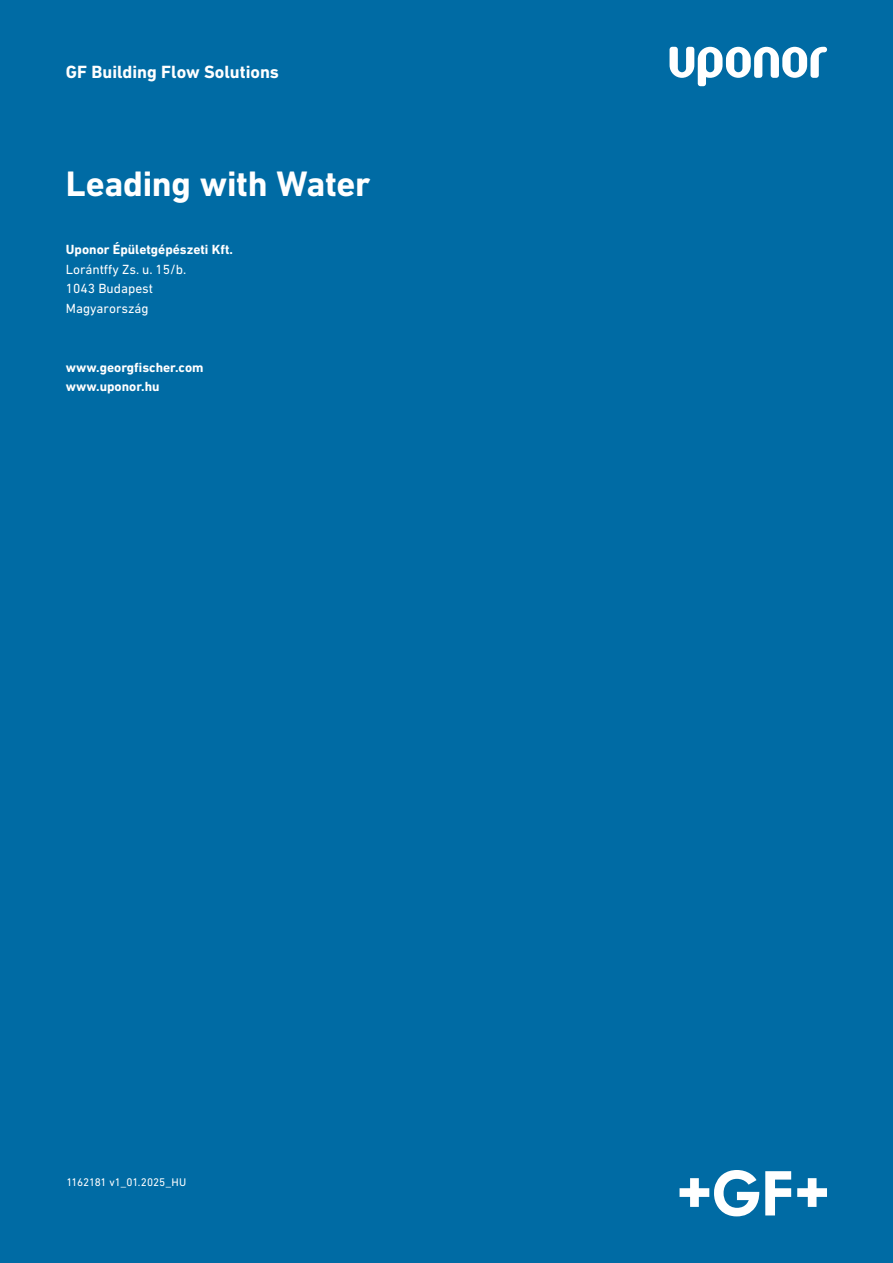
<style>
.page{position:relative;width:893px;height:1263px;background:#006ba4}
.page>*{position:absolute;margin:0;border:0;box-sizing:border-box;transform-origin:0 0}
.t1{font:700 36px "DIN Next W1 G";letter-spacing:-.01em;color:#fff}
.t2{font:700 18px "DIN Next W1 G";color:#fff}
.t3{font:700 13.5px/19.5px "DIN Next W1 G";color:#fff}
.t4{font:13.5px/19.5px "DIN Next W1 G";color:#fff}
.SAP-Nr-7-5pt-Black{font:11.25px "DIN Next W1 G";letter-spacing:-.01em;color:#fff}
</style>
<div class="page">
<svg style="left:679px;top:1170px;width:80px;height:46px"></svg>
<svg style="left:765px;top:1171px;width:26px;height:44px"></svg>
<svg style="left:797px;top:1178px;width:30px;height:29px"></svg>
<svg style="left:670px;top:47px;width:157px;height:39px"></svg>
<h2 class="t2" style="left:66px;top:61px;width:215px">GF Building Flow Solutions</h2>
<h1 class="t1" style="left:66px;top:163px;width:306px">Leading with Water</h1>
<p class="t3" style="left:66px;top:240px;width:169px">Uponor Épületgépészeti Kft.</p>
<p class="t4" style="left:66px;top:259px;width:122px">Lorántffy Zs. u. 15/b.<br>1043 Budapest<br>Magyarország</p>
<p class="t3" style="left:66px;top:357px;width:139px">www.georgfischer.com www.uponor.hu</p>
<p class="SAP-Nr-7-5pt-Black" style="left:66px;top:1175px;width:121px">1162181 v1_01.2025_HU</p>
</div>
